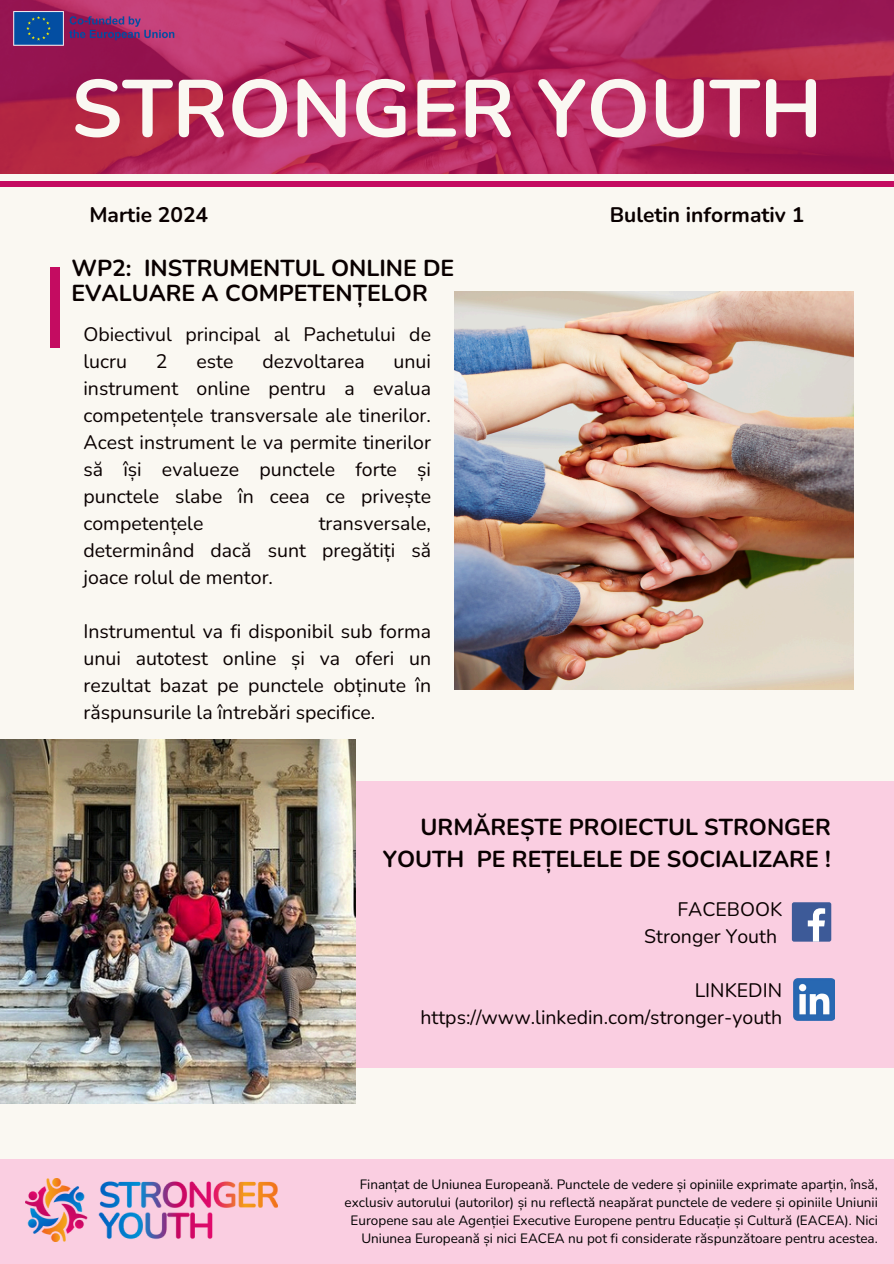
<style>
.page{position:relative;width:894px;height:1264px;background:#fff}
.page>*{position:absolute;margin:0;border:0;box-sizing:border-box;transform-origin:0 0}
.t1{font:700 80.7px "Nunito";color:#faf8f2}
.t2{font:700 23.1px/31.5px "Nunito";color:#090000;text-align:right}
.t3{font:700 21px "Nunito";color:#090000}
.t4{font:19.5px/27px "Nunito";color:#090000;text-align:justify}
.t5{font:13.5px/18px "Nunito";color:#000;text-align:right}
</style>
<div class="page">
<div style="left:0;top:0;width:893px;height:1263px;background:#faf8f2"></div>
<div style="left:272px;top:781px;width:621px;height:286px;background:#facee1"></div>
<div style="left:0;top:181px;width:893px;height:6px;background:#c40c61"></div>
<div style="left:50px;top:267px;width:10px;height:81px;background:#c40c61"></div>
<div style="left:0;top:1158px;width:893px;height:105px;background:#facee1"></div>
<img style="left:0;top:739px;width:356px;height:364px">
<img style="left:454px;top:291px;width:399px;height:398px">
<div style="left:791px;top:902px;width:40px;height:39px;background:#3d5a98;border-radius:2px"></div>
<svg style="left:807px;top:908px;width:17px;height:33px"></svg>
<img style="left:793px;top:978px;width:41px;height:41px">
<img style="left:25px;top:1178px;width:252px;height:63px">
<img style="left:0;top:0;width:892px;height:174px">
<img style="left:13px;top:11px;width:173px;height:36px">
<h4 class="t1" style="left:71px;top:55px;width:752px">STRONGER YOUTH</h4>
<p class="t3" style="left:89px;top:201px;width:120px">Martie 2024</p>
<h2 class="t3" style="left:609px;top:201px;width:196px">Buletin informativ 1</h2>
<p class="t2" style="left:71px;top:256px;width:384px;line-height:24.8px;text-align:left">WP2: INSTRUMENTUL ONLINE DE<br>EVALUARE A COMPETENȚELOR</p>
<h4 class="t4" style="left:83px;top:320px;width:349px">Obiectivul principal al Pachetului de lucru</h4>
<h4 class="t4" style="left:156px;top:347px;width:13px">2</h4>
<h4 class="t4" style="left:196px;top:347px;width:38px">este</h4>
<h4 class="t4" style="left:262px;top:347px;width:104px">dezvoltarea</h4>
<h4 class="t4" style="left:83px;top:347px;width:349px;text-indent:310px">unui instrument online pentru a evalua competențele transversale ale tinerilor.<br>Acest instrument le va permite tinerilor să își evalueze punctele forte și punctele slabe în ceea ce privește competențele</h4>
<h4 class="t4" style="left:83px;top:509px;width:349px;text-indent:235px">transversale, determinând dacă sunt pregătiți să joace rolul de mentor.</h4>
<h4 class="t4" style="left:83px;top:617px;width:349px">Instrumentul va fi disponibil sub forma unui autotest online și va oferi un rezultat bazat pe punctele obținute în răspunsurile la întrebări specifice.</h4>
<h4 class="t2" style="left:383px;top:812px;width:449px">URMĂREȘTE PROIECTUL STRONGER<br>YOUTH PE REȚELELE DE SOCIALIZARE !</h4>
<h2 class="t4" style="left:644px;top:895px;width:139px;text-align:right">FACEBOOK<br>Stronger Youth</h2>
<p class="t4" style="left:420px;top:976px;width:363px;text-align:right">LINKEDIN https://www.linkedin.com/stronger-youth</p>
<p class="t5" style="left:344px;top:1175px;width:534px">Finanțat de Uniunea Europeană. Punctele de vedere și opiniile exprimate aparțin, însă, exclusiv autorului (autorilor) și nu reflectă neapărat punctele de vedere și opiniile Uniunii Europene sau ale Agenției Executive Europene pentru Educație și Cultură (EACEA). Nici Uniunea Europeană și nici EACEA nu pot fi considerate răspunzătoare pentru acestea.</p>
</div>
